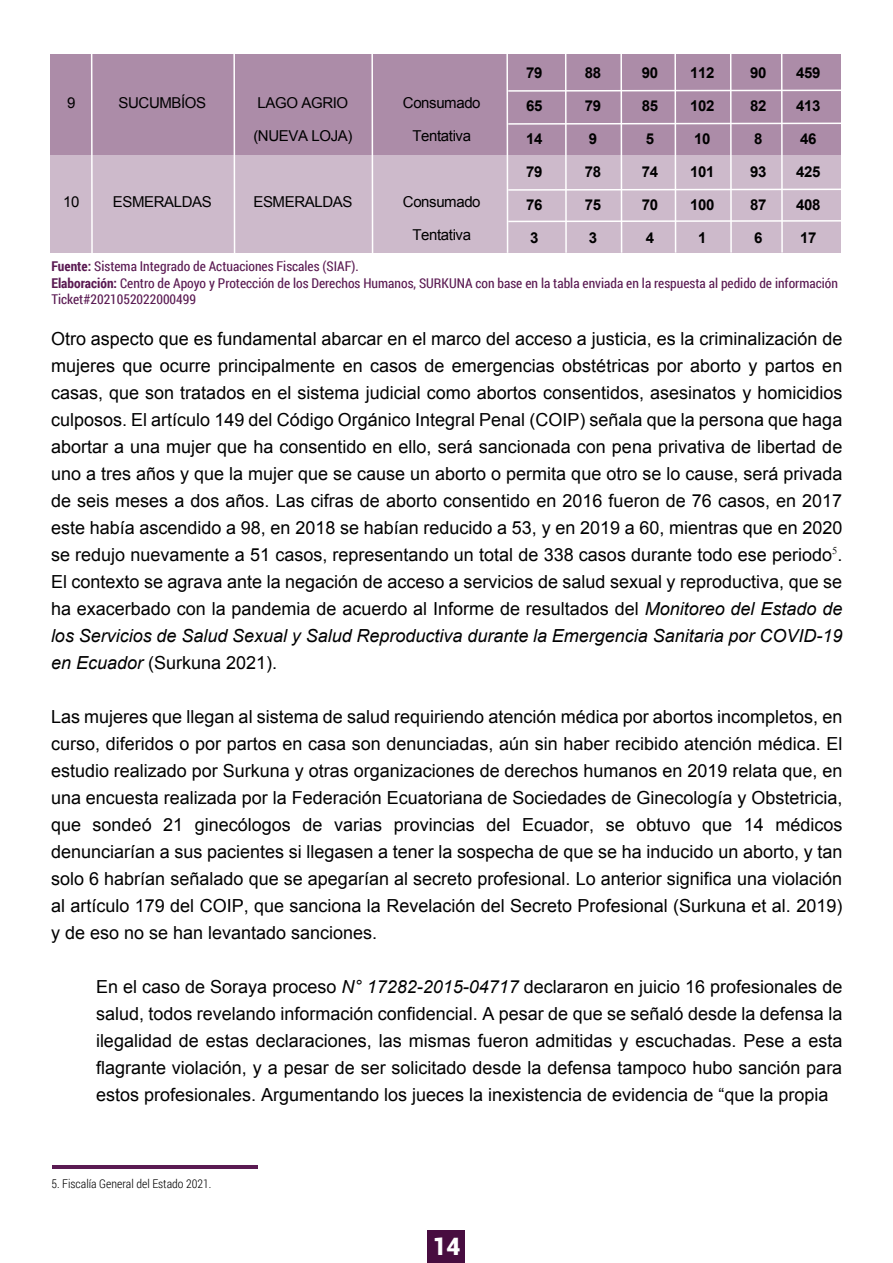
<style>
.page{position:relative;width:893px;height:1263px;background:#fff}
.page>*{position:absolute;margin:0;border:0;box-sizing:border-box;transform-origin:0 0}
.t1{font:900 24px "Roboto";color:#fff}
.t2{font:18px/27px "Arial";color:#000;text-align:justify}
.t3{font:15px "Arial";letter-spacing:-.025em;color:#000}
.t4{font:700 15px "Arial";letter-spacing:-.025em;color:#000}
.t5{font:13.5px/16.5px "Roboto Condensed";color:#5a1a52}
.t6{font:300 12px "Roboto Condensed";color:#000}
.s1{font-weight:700}
.s2{font-style:italic}
</style>
<div class="page">
<div style="left:427px;top:1230px;width:38px;height:33px;background:#480d40"></div>
<div style="left:51px;top:54px;width:790px;height:101px;background:#ac8ca8"></div>
<div style="left:51px;top:155px;width:790px;height:97px;background:#cdbacb"></div>
<svg style="left:90px;top:54px;width:4px;height:199px"></svg>
<svg style="left:233px;top:54px;width:3px;height:199px"></svg>
<svg style="left:371px;top:54px;width:3px;height:199px"></svg>
<svg style="left:506px;top:54px;width:335px;height:199px"></svg>
<hr style="left:52px;top:1166px;width:206px;height:3px;background:#5a1a52">
<p class="t3" style="left:67px;top:93px;width:10px">9</p>
<p class="t3" style="left:63px;top:192px;width:18px">10</p>
<p class="t3" style="left:119px;top:93px;width:89px">SUCUMBÍOS</p>
<p class="t3" style="left:113px;top:192px;width:101px">ESMERALDAS</p>
<p class="t3" style="left:258px;top:93px;width:92px">LAGO AGRIO</p>
<p class="t3" style="left:253px;top:126px;width:101px">(NUEVA LOJA)</p>
<p class="t3" style="left:253px;top:192px;width:101px">ESMERALDAS</p>
<p class="t3" style="left:403px;top:93px;width:79px">Consumado</p>
<p class="t3" style="left:412px;top:126px;width:60px">Tentativa</p>
<p class="t3" style="left:403px;top:192px;width:79px">Consumado</p>
<p class="t3" style="left:412px;top:225px;width:60px">Tentativa</p>
<p class="t4" style="left:526px;top:63px;width:18px">79</p>
<p class="t4" style="left:526px;top:96px;width:18px">65</p>
<p class="t4" style="left:526px;top:129px;width:18px">14</p>
<p class="t4" style="left:526px;top:162px;width:18px">79</p>
<p class="t4" style="left:526px;top:195px;width:18px">76</p>
<p class="t4" style="left:530px;top:228px;width:10px">3</p>
<p class="t4" style="left:585px;top:63px;width:18px">88</p>
<p class="t4" style="left:585px;top:96px;width:18px">79</p>
<p class="t4" style="left:589px;top:129px;width:10px">9</p>
<p class="t4" style="left:585px;top:162px;width:18px">78</p>
<p class="t4" style="left:585px;top:195px;width:18px">75</p>
<p class="t4" style="left:589px;top:228px;width:10px">3</p>
<p class="t4" style="left:642px;top:63px;width:18px">90</p>
<p class="t4" style="left:642px;top:96px;width:18px">85</p>
<p class="t4" style="left:646px;top:129px;width:10px">5</p>
<p class="t4" style="left:642px;top:162px;width:18px">74</p>
<p class="t4" style="left:642px;top:195px;width:18px">70</p>
<p class="t4" style="left:646px;top:228px;width:10px">4</p>
<p class="t4" style="left:690px;top:63px;width:26px">112</p>
<p class="t4" style="left:690px;top:96px;width:26px">102</p>
<p class="t4" style="left:694px;top:129px;width:18px">10</p>
<p class="t4" style="left:690px;top:162px;width:26px">101</p>
<p class="t4" style="left:690px;top:195px;width:26px">100</p>
<p class="t4" style="left:698px;top:228px;width:10px">1</p>
<p class="t4" style="left:750px;top:63px;width:18px">90</p>
<p class="t4" style="left:750px;top:96px;width:18px">82</p>
<p class="t4" style="left:754px;top:129px;width:10px">8</p>
<p class="t4" style="left:750px;top:162px;width:18px">93</p>
<p class="t4" style="left:750px;top:195px;width:18px">87</p>
<p class="t4" style="left:754px;top:228px;width:10px">6</p>
<p class="t4" style="left:796px;top:63px;width:26px">459</p>
<p class="t4" style="left:796px;top:96px;width:26px">413</p>
<p class="t4" style="left:800px;top:129px;width:18px">46</p>
<p class="t4" style="left:796px;top:162px;width:26px">425</p>
<p class="t4" style="left:796px;top:195px;width:26px">408</p>
<p class="t4" style="left:800px;top:228px;width:18px">17</p>
<p class="t5" style="left:51px;top:258px;width:788px"><span class="s1">Fuente:</span> Sistema Integrado de Actuaciones Fiscales (SIAF).<br><span class="s1">Elaboración:</span> Centro de Apoyo y Protección de los Derechos Humanos, SURKUNA con base en la tabla enviada en la respuesta al pedido de información<br>Ticket#2021052022000499</p>
<p class="t2" style="left:51px;top:326px;width:793px">Otro aspecto que es fundamental abarcar en el marco del acceso a justicia, es la criminalización de mujeres que ocurre principalmente en casos de emergencias obstétricas por aborto y partos en casas, que son tratados en el sistema judicial como abortos consentidos, asesinatos y homicidios culposos. El artículo 149 del Código Orgánico Integral Penal (COIP) señala que la persona que haga abortar a una mujer que ha consentido en ello, será sancionada con pena privativa de libertad de uno a tres años y que la mujer que se cause un aborto o permita que otro se lo cause, será privada de seis meses a dos años. Las cifras de aborto consentido en 2016 fueron de 76 casos, en 2017 este había ascendido a 98, en 2018 se habían reducido a 53, y en 2019 a 60, mientras que en 2020 se redujo nuevamente a 51 casos, representando un total de 338 casos durante todo ese periodo<sup>5</sup>.<br>El contexto se agrava ante la negación de acceso a servicios de salud sexual y reproductiva, que se ha exacerbado con la pandemia de acuerdo al Informe de resultados del <span class="s2">Monitoreo del Estado de los Servicios de Salud Sexual y Salud Reproductiva durante la Emergencia Sanitaria por COVID-19 en Ecuador</span> (Surkuna 2021).</p>
<p class="t2" style="left:51px;top:704px;width:793px">Las mujeres que llegan al sistema de salud requiriendo atención médica por abortos incompletos, en curso, diferidos o por partos en casa son denunciadas, aún sin haber recibido atención médica. El estudio realizado por Surkuna y otras organizaciones de derechos humanos en 2019 relata que, en una encuesta realizada por la Federación Ecuatoriana de Sociedades de Ginecología y Obstetricia, que sondeó 21 ginecólogos de varias provincias del Ecuador, se obtuvo que 14 médicos denunciarían a sus pacientes si llegasen a tener la sospecha de que se ha inducido un aborto, y tan solo 6 habrían señalado que se apegarían al secreto profesional. Lo anterior significa una violación al artículo 179 del COIP, que sanciona la Revelación del Secreto Profesional (Surkuna et al. 2019) y de eso no se han levantado sanciones.</p>
<p class="t2" style="left:96px;top:974px;width:748px">En el caso de Soraya proceso <span class="s2">N° 17282-2015-04717</span> declararon en juicio 16 profesionales de salud, todos revelando información confidencial. A pesar de que se señaló desde la defensa la ilegalidad de estas declaraciones, las mismas fueron admitidas y escuchadas. Pese a esta flagrante violación, y a pesar de ser solicitado desde la defensa tampoco hubo sanción para estos profesionales. Argumentando los jueces la inexistencia de evidencia de “que la propia</p>
<p class="t6" style="left:51px;top:1176px;width:162px">5. Fiscalía General del Estado 2021.</p>
<h1 class="t1" style="left:433px;top:1229px;width:29px">14</h1>
</div>
